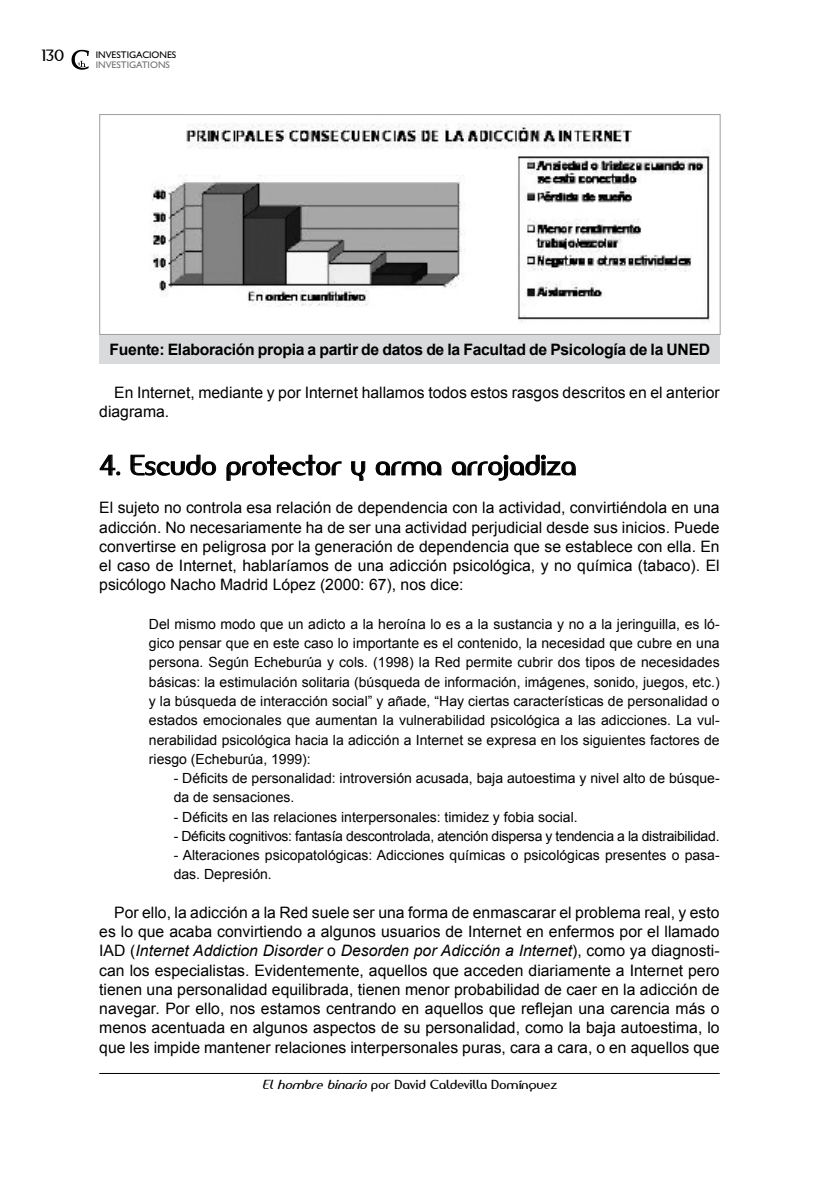
<style>
.page{position:relative;width:819px;height:1191px;background:#fff}
.page>*{position:absolute;margin:0;border:0;box-sizing:border-box;transform-origin:0 0}
.t1{font:26.25px "Amerika Sans";color:#000}
.t2{font:15.75px/19.2px "Arial";color:#000;text-align:justify}
.t3{font:700 15.75px "Arial";letter-spacing:-.02em;color:#000}
.t4{font:15.22px "Amerika Sans";color:#000}
.t5{font:14px/19.2px "Arial";color:#000}
.t6{font:14px "Arial";letter-spacing:-.02em;color:#000}
.t7{font:12.25px "Amerika Sans";color:#000}
.t8{font:9.62px "Gill Sans";color:#000}
.t9{font:9.62px "Gill Sans";color:#707172}
.s1{font-style:italic}
</style>
<div class="page">
<hr style="left:99px;top:1073px;width:620px;height:1px;background:#000">
<svg style="left:71px;top:50px;width:18px;height:20px"></svg>
<svg style="left:99px;top:454px;width:22px;height:22px"></svg>
<svg style="left:130px;top:454px;width:87px;height:22px"></svg>
<svg style="left:226px;top:454px;width:116px;height:27px"></svg>
<svg style="left:351px;top:461px;width:15px;height:20px"></svg>
<svg style="left:375px;top:461px;width:67px;height:15px"></svg>
<svg style="left:451px;top:454px;width:125px;height:27px"></svg>
<div style="left:100px;top:335px;width:620px;height:29px;background:#d9dadb"></div>
<img style="left:152px;top:123px;width:558px;height:199px">
<div style="left:99px;top:114px;width:621px;height:221px;border:1px solid #9c9e9f"></div>
<p class="t4" style="left:41px;top:46px;width:25px">130</p>
<p class="t8" style="left:96px;top:50px;width:82px">INVESTIGACIONES</p>
<p class="t9" style="left:96px;top:59px;width:76px">INVESTIGATIONS</p>
<p class="t3" style="left:110px;top:339px;width:602px">Fuente: Elaboración propia a partir de datos de la Facultad de Psicología de la UNED</p>
<p class="t2" style="left:99px;top:383px;width:622px;text-indent:15px">En Internet, mediante y por Internet hallamos todos estos rasgos descritos en el anterior diagrama.</p>
<h1 class="t1" style="left:99px;top:449px;width:478px">4. Escudo protector y arma arrojadiza</h1>
<p class="t2" style="left:99px;top:498px;width:622px">El sujeto no controla esa relación de dependencia con la actividad, convirtiéndola en una adicción. No necesariamente ha de ser una actividad perjudicial desde sus inicios. Puede convertirse en peligrosa por la generación de dependencia que se establece con ella. En el caso de Internet, hablaríamos de una adicción psicológica, y no química (tabaco). El psicólogo Nacho Madrid López (2000: 67), nos dice:</p>
<p class="t5" style="left:149px;top:614px;width:572px;text-align:justify">Del mismo modo que un adicto a la heroína lo es a la sustancia y no a la jeringuilla, es ló&shy;gico pensar que en este caso lo importante es el contenido, la necesidad que cubre en una persona. Según Echeburúa y cols. (1998) la Red permite cubrir dos tipos de necesidades básicas: la estimulación solitaria (búsqueda de información, imágenes, sonido, juegos, etc.) y la búsqueda de interacción social” y añade, “Hay ciertas características de personalidad o estados emocionales que aumentan la vulnerabilidad psicológica a las adicciones. La vul&shy;nerabilidad psicológica hacia la adicción a Internet se expresa en los siguientes factores de riesgo (Echeburúa, 1999):</p>
<p class="t5" style="left:174px;top:768px;width:547px">- Déficits de personalidad: introversión acusada, baja autoestima y nivel alto de búsque&shy;da de sensaciones.</p>
<p class="t5" style="left:174px;top:807px;width:405px">- Déficits en las relaciones interpersonales: timidez y fobia social.</p>
<p class="t6" style="left:174px;top:826px;width:547px">- Déficits cognitivos: fantasía descontrolada, atención dispersa y tendencia a la distraibilidad.</p>
<p class="t5" style="left:174px;top:845px;width:547px">- Alteraciones psicopatológicas: Adicciones químicas o psicológicas presentes o pasa&shy;das. Depresión.</p>
<p class="t2" style="left:99px;top:903px;width:622px;text-indent:15px">Por ello, la adicción a la Red suele ser una forma de enmascarar el problema real, y esto es lo que acaba convirtiendo a algunos usuarios de Internet en enfermos por el llamado IAD (<span class="s1">Internet Addiction Disorder</span> o <span class="s1">Desorden por Adicción a Internet</span>), como ya diagnosti&shy;can los especialistas. Evidentemente, aquellos que acceden diariamente a Internet pero tienen una personalidad equilibrada, tienen menor probabilidad de caer en la adicción de navegar. Por ello, nos estamos centrando en aquellos que reflejan una carencia más o menos acentuada en algunos aspectos de su personalidad, como la baja autoestima, lo que les impide mantener relaciones interpersonales puras, cara a cara, o en aquellos que</p>
<p class="t7" style="left:262px;top:1076px;width:297px"><span class="s1">Elhombrebinario</span>por David Caldevilla Domínguez</p>
</div>
